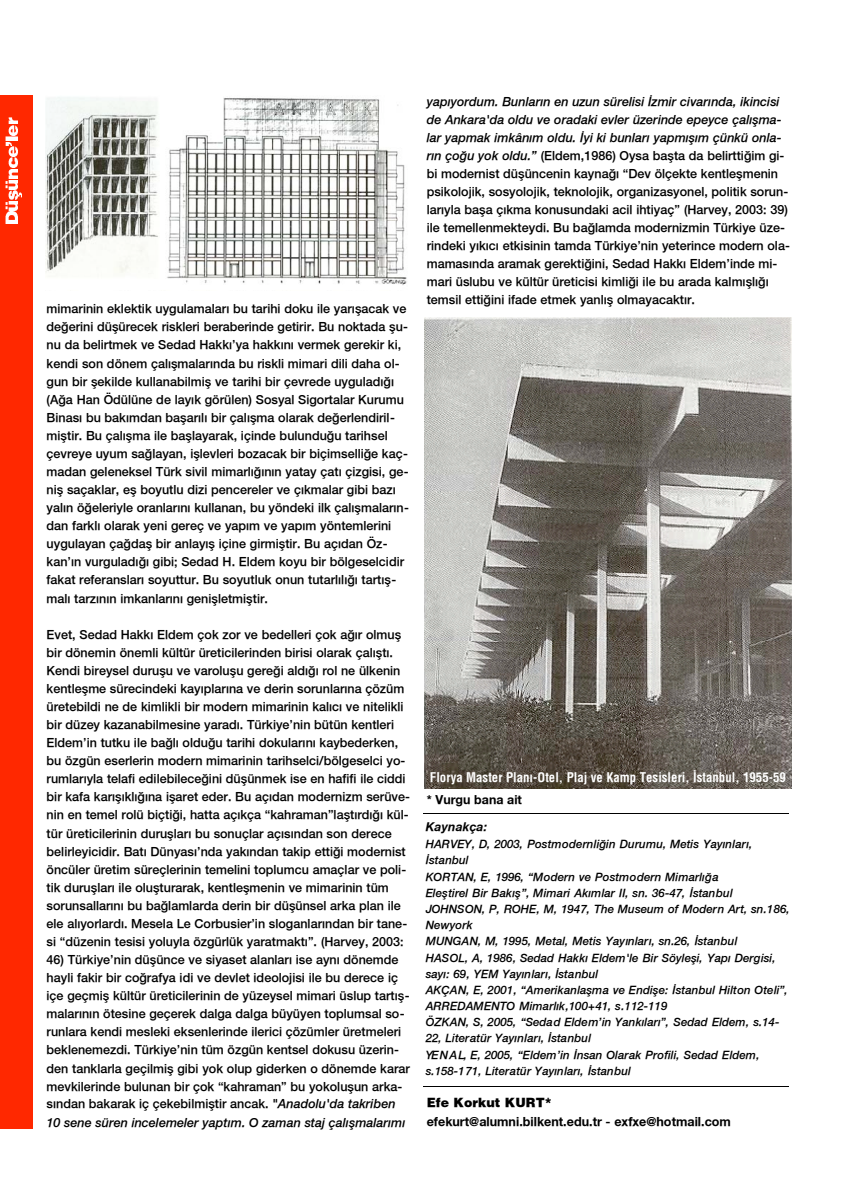
<style>
.page{position:relative;width:845px;height:1196px;background:#fff}
.page>*{position:absolute;margin:0;border:0;box-sizing:border-box;transform-origin:0 0}
.t1{font:12.75px "Helvetica Cond T Bold";color:#fff}
.t2{font:12.6px/18px "Helvetica T Medium";color:#000}
.t3{font:12.6px "Helvetica T Bold";color:#000}
.t4{font:12.6px "Helvetica T Black";color:#000}
.t5{font:12.45px "Helvetica T Bold";color:#000}
.t6{font:italic 12.15px "Helvetica T Bold";letter-spacing:.01em;color:#000}
.t7{font:italic 11.4px/16.2px "Helvetica T Medium";color:#000}
.s1{font-style:italic}
</style>
<div class="page">
<div style="left:0;top:96px;width:33px;height:1033px;background:#ff2800"></div>
<img style="left:5px;top:212px;width:13px;height:11px">
<img style="left:5px;top:201px;width:13px;height:9px">
<img style="left:8px;top:190px;width:14px;height:9px">
<img style="left:5px;top:180px;width:13px;height:9px">
<img style="left:8px;top:169px;width:10px;height:9px">
<img style="left:8px;top:147px;width:10px;height:20px">
<svg style="left:5px;top:142px;width:7px;height:3px"></svg>
<img style="left:5px;top:117px;width:13px;height:23px">
<img style="left:45px;top:97px;width:362px;height:188px">
<img style="left:425px;top:317px;width:366px;height:471px">
<hr style="left:424px;top:813px;width:365px;height:1px;background:#000">
<hr style="left:424px;top:1085px;width:365px;height:1px;background:#000">
<p class="t2" style="left:47px;top:300px;width:364px">mimarinin eklektik uygulamalar› bu tarihi doku ile yar›flacak ve de¤erini düflürecek riskleri beraberinde getirir. Bu noktada flu&shy;nu da belirtmek ve Sedad Hakk›’ya hakk›n› vermek gerekir ki, kendi son dönem çal›flmalar›nda bu riskli mimari dili daha ol&shy;gun bir flekilde kullanabilmifl ve tarihi bir çevrede uygulad›¤› (A¤a Han Ödülüne de lay›k görülen) Sosyal Sigortalar Kurumu Binas› bu bak›mdan baflar›l› bir çal›flma olarak de¤erlendiril&shy;mifltir. Bu çal›flma ile bafllayarak, içinde bulundu¤u tarihsel çevreye uyum sa¤layan, ifllevleri bozacak bir biçimselli¤e kaç&shy;madan geleneksel Türk sivil mimarl›¤›n›n yatay çat› çizgisi, ge&shy;nifl saçaklar, efl boyutlu dizi pencereler ve ç›kmalar gibi baz› yal›n ö¤eleriyle oranlar›n› kullanan, bu yöndeki ilk çal›flmalar›n&shy;dan farkl› olarak yeni gereç ve yap›m ve yap›m yöntemlerini uygulayan ça¤dafl bir anlay›fl içine girmifltir. Bu aç›dan Öz&shy;kan’›n vurgulad›¤› gibi; Sedad H. Eldem koyu bir bölgeselcidir fakat referanslar› soyuttur. Bu soyutluk onun tutarl›l›¤› tart›fl&shy;mal› tarz›n›n imkanlar›n› geniflletmifltir.</p>
<p class="t2" style="left:47px;top:625px;width:365px">Evet, Sedad Hakk› Eldem çok zor ve bedelleri çok a¤›r olmufl bir dönemin önemli kültür üreticilerinden birisi olarak çal›flt›.<br>Kendi bireysel duruflu ve varoluflu gere¤i ald›¤› rol ne ülkenin kentleflme sürecindeki kay›plar›na ve derin sorunlar›na çözüm üretebildi ne de kimlikli bir modern mimarinin kal›c› ve nitelikli bir düzey kazanabilmesine yarad›. Türkiye’nin bütün kentleri Eldem’in tutku ile ba¤l› oldu¤u tarihi dokular›n› kaybederken, bu özgün eserlerin modern mimarinin tarihselci/bölgeselci yo&shy;rumlar›yla telafi edilebilece¤ini düflünmek ise en hafifi ile ciddi bir kafa kar›fl›kl›¤›na iflaret eder. Bu aç›dan modernizm serüve&shy;nin en temel rolü biçti¤i, hatta aç›kça “kahraman”laflt›rd›¤› kül&shy;tür üreticilerinin durufllar› bu sonuçlar aç›s›ndan son derece belirleyicidir. Bat› Dünyas›’nda yak›ndan takip etti¤i modernist öncüler üretim süreçlerinin temelini toplumcu amaçlar ve poli&shy;tik durufllar› ile oluflturarak, kentleflmenin ve mimarinin tüm sorunsallar›n› bu ba¤lamlarda derin bir düflünsel arka plan ile ele al›yorlard›. Mesela Le Corbusier’in sloganlar›ndan bir tane&shy;si “düzenin tesisi yoluyla özgürlük yaratmakt›”. (Harvey, 2003:</p>
<p class="t2" style="left:47px;top:950px;width:365px">46) Türkiye’nin düflünce ve siyaset alanlar› ise ayn› dönemde hayli fakir bir co¤rafya idi ve devlet ideolojisi ile bu derece iç içe geçmifl kültür üreticilerinin de yüzeysel mimari üslup tart›fl&shy;malar›n›n ötesine geçerek dalga dalga büyüyen toplumsal so&shy;runlara kendi mesleki eksenlerinde ilerici çözümler üretmeleri beklenemezdi. Türkiye’nin tüm özgün kentsel dokusu üzerin&shy;den tanklarla geçilmifl gibi yok olup giderken o dönemde karar mevkilerinde bulunan bir çok “kahraman” bu yokoluflun arka&shy;s›ndan bakarak iç çekebilmifltir ancak. <span class="s1">"Anadolu'da takriben 10 sene süren incelemeler yapt›m. O zaman staj çal›flmalar›m›</span></p>
<p class="t2" style="left:427px;top:93px;width:365px"><span class="s1">yap›yordum. Bunlar›n en uzun sürelisi ‹zmir civar›nda, ikincisi de Ankara'da oldu ve oradaki evler üzerinde epeyce çal›flma&shy;lar yapmak imkân›m oldu. ‹yi ki bunlar› yapm›fl›m çünkü onla&shy;r›n ço¤u yok oldu.”</span> (Eldem,1986) Oysa baflta da belirtti¤im gi&shy;bi modernist düflüncenin kayna¤› “Dev ölçekte kentleflmenin psikolojik, sosyolojik, teknolojik, organizasyonel, politik sorun&shy;lar›yla bafla ç›kma konusundaki acil ihtiyaç” (Harvey, 2003: 39) ile temellenmekteydi. Bu ba¤lamda modernizmin Türkiye üze&shy;rindeki y›k›c› etkisinin tamda Türkiye’nin yeterince modern ola&shy;mamas›nda aramak gerekti¤ini, Sedad Hakk› Eldem’inde mi&shy;mari üslubu ve kültür üreticisi kimli¤i ile bu arada kalm›fll›¤› temsil etti¤ini ifade etmek yanl›fl olmayacakt›r.</p>
<p class="t1" style="left:430px;top:769px;width:357px">Florya Master Plan›-Otel, Plaj ve Kamp Tesisleri, ‹stanbul, 1955-59</p>
<p class="t5" style="left:427px;top:792px;width:97px">* Vurgu bana ait</p>
<p class="t6" style="left:426px;top:819px;width:63px">Kaynakça:</p>
<p class="t7" style="left:426px;top:836px;width:365px">HARVEY, D, 2003, Postmodernli¤in Durumu, Metis Yay›nlar›, ‹stanbul<br>KORTAN, E, 1996, “Modern ve Postmodern Mimarl›¤a<br>Elefltirel Bir Bak›fl”, Mimari Ak›mlar II, sn. 36-47, ‹stanbul JOHNSON, P, ROHE, M, 1947, The Museum of Modern Art, sn.186, Newyork<br>MUNGAN, M, 1995, Metal, Metis Yay›nlar›, sn.26, ‹stanbul<br>HASOL, A, 1986, Sedad Hakk› Eldem'le Bir Söylefli, Yap› Dergisi, say›: 69, YEM Yay›nlar›, ‹stanbul<br>AKÇAN, E, 2001, “Amerikanlaflma ve Endifle: ‹stanbul Hilton Oteli”, ARREDAMENTO Mimarl›k,100+41, s.112-119<br>ÖZKAN, S, 2005, “Sedad Eldem’in Yank›lar›”, Sedad Eldem, s.14- 22, Literatür Yay›nlar›, ‹stanbul<br>YENAL, E, 2005, “Eldem’in ‹nsan Olarak Profili, Sedad Eldem, s.158-171, Literatür Yay›nlar›, ‹stanbul</p>
<p class="t4" style="left:427px;top:1094px;width:127px">Efe Korkut KURT*</p>
<p class="t3" style="left:427px;top:1114px;width:306px">efekurt@alumni.bilkent.edu.tr - exfxe@hotmail.com</p>
</div>
